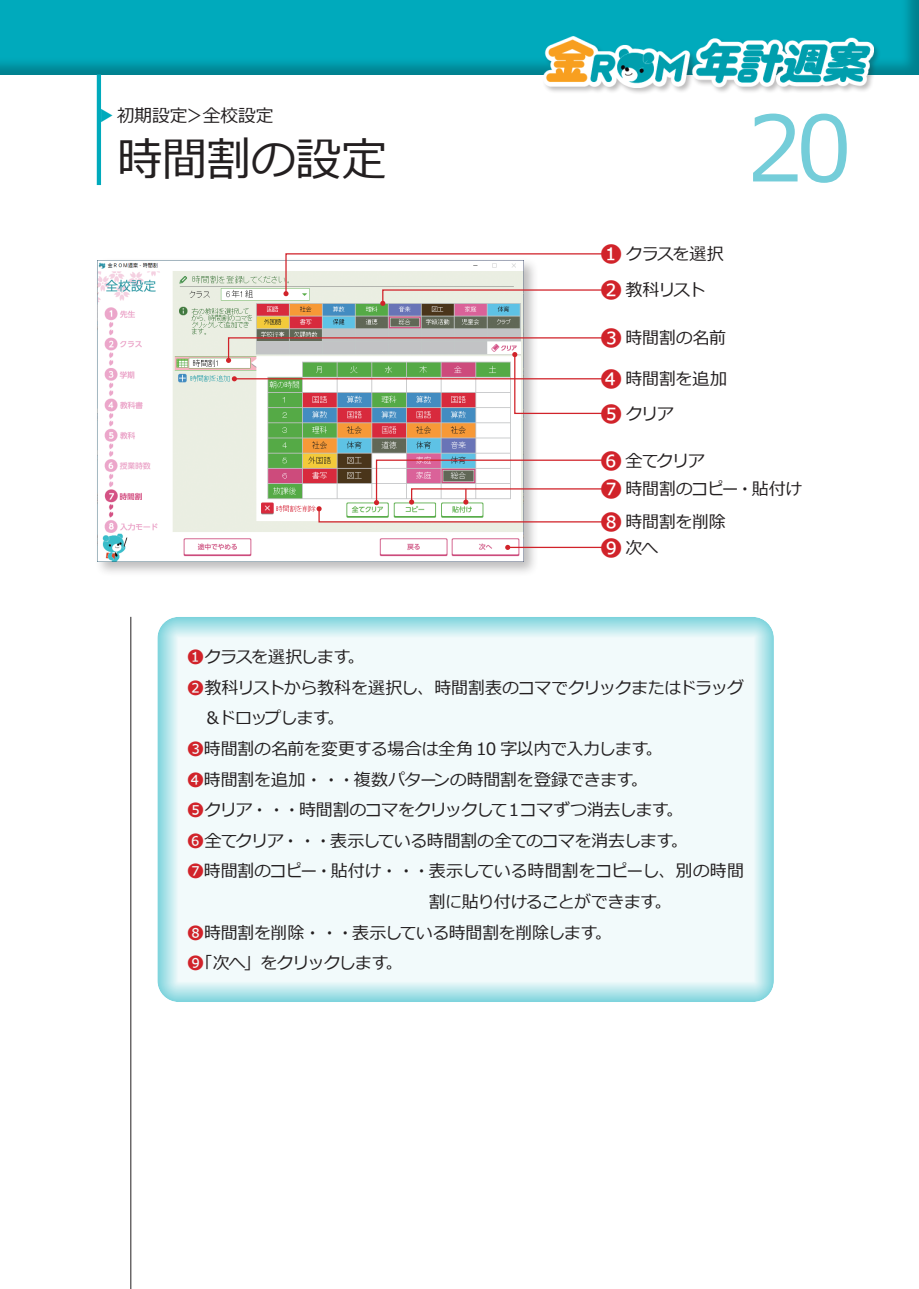
<style>
.page{position:relative;width:919px;height:1289px;background:#fff}
.page>*{position:absolute;margin:0;border:0;box-sizing:border-box;transform-origin:0 0}
.t1{font:90.3px "Meiryo UI";color:#74cdd9}
.t2{font:45.75px "Meiryo";letter-spacing:-.02em;color:#231f20}
.t3{font:17.7px "Meiryo";color:#231f20}
.t4{font:16.95px/34.7px "Meiryo";letter-spacing:-.025em;color:#231f20}
.t5{font:16.95px "Meiryo";letter-spacing:-.045em;color:#231f20}
.t6{font:16.95px "Meiryo";letter-spacing:-.06em;color:#231f20}
.t7{font:16.95px/36.2px "Meiryo";letter-spacing:-.065em;color:#231f20}
.t8{font:16.95px "Meiryo";letter-spacing:-.08em;color:#231f20}
.t9{font:16.95px "Meiryo";letter-spacing:-.05em;color:#231f20}
.s1{color:#00aabc}
.s2{font-size:22.35px;color:#d1232a}
.s3{color:#d1232a}
</style>
<div class="page">
<div style="left:0;top:0;width:918px;height:77px;background:#231f20;opacity:.28"></div>
<hr style="left:97px;top:77px;width:4px;height:106px;background:#00aabc">
<div style="left:542px;top:35px;width:339px;height:60px;background:#231f20;opacity:.3"></div>
<img style="left:543px;top:37px;width:330px;height:50px">
<div style="left:94px;top:257px;width:444px;height:320px;background:#231f20;opacity:.3"></div>
<img style="left:98px;top:260px;width:425px;height:301px">
<hr style="left:130px;top:617px;width:1px;height:671px;background:#231f20">
<div style="left:144px;top:607px;width:644px;height:397px;background:#fff;opacity:.95"></div>
<svg style="left:283px;top:253px;width:320px;height:53px"></svg>
<svg style="left:226px;top:336px;width:377px;height:78px"></svg>
<hr style="left:507px;top:546px;width:95px;height:2px;background:#d1232a">
<svg style="left:505px;top:545px;width:5px;height:5px"></svg>
<svg style="left:316px;top:459px;width:287px;height:64px"></svg>
<p class="t3" style="left:97px;top:103px;width:178px"><span class="s1">▶</span> 初期設定＞全校設定</p>
<h2 class="t2" style="left:117px;top:128px;width:271px">時間割の設定</h2>
<p class="t7" style="left:600px;top:237px;width:125px"><span class="s2">❶</span> クラスを選択<br><span class="s2">❷</span> 教科リスト</p>
<p class="t4" style="left:600px;top:322px;width:127px"><span class="s2">❸</span> 時間割の名前</p>
<p class="t4" style="left:600px;top:362px;width:128px"><span class="s2">❹</span> 時間割を追加<br><span class="s2">❺</span> クリア</p>
<p class="t4" style="left:600px;top:444px;width:106px"><span class="s2">❻</span> 全てクリア</p>
<h1 class="t1" style="left:746px;top:86px;width:107px">20</h1>
<p class="t4" style="left:600px;top:473px;width:203px"><span class="s2">❼</span> 時間割のコピー・貼付け</p>
<p class="t4" style="left:600px;top:510px;width:127px;line-height:25.5px"><span class="s2">❽</span> 時間割を削除<br><span class="s2">❾</span>次へ</p>
<p class="t9" style="left:187px;top:645px;width:179px"><span class="s3">❶</span>クラスを選択します。</p>
<p class="t5" style="left:187px;top:675px;width:558px"><span class="s3">❷</span>教科リストから教科を選択し、時間割表のコマでクリックまたはドラッグ</p>
<p class="t7" style="left:204px;top:701px;width:141px">＆ドロップします。</p>
<p class="t4" style="left:187px;top:732px;width:477px"><span class="s3">❸</span>時間割の名前を変更する場合は全角 10 字以内で入力します。</p>
<p class="t4" style="left:187px;top:763px;width:462px"><span class="s3">❹</span>時間割を追加・・・複数パターンの時間割を登録できます。</p>
<p class="t6" style="left:187px;top:798px;width:497px"><span class="s3">❺</span>クリア・・・時間割のコマをクリックして１コマずつ消去します。</p>
<p class="t5" style="left:187px;top:828px;width:502px"><span class="s3">❻</span>全てクリア・・・表示している時間割の全てのコマを消去します。</p>
<p class="t4" style="left:187px;top:854px;width:558px"><span class="s3">❼</span>時間割のコピー・貼付け・・・表示している時間割をコピーし、別の時間</p>
<p class="t4" style="left:429px;top:885px;width:244px">割に貼り付けることができます。</p>
<p class="t4" style="left:187px;top:916px;width:426px"><span class="s3">❽</span>時間割を削除・・・表示している時間割を削除します。</p>
<p class="t8" style="left:187px;top:951px;width:217px"><span class="s3">❾</span>「次へ」をクリックします。</p>
</div>
